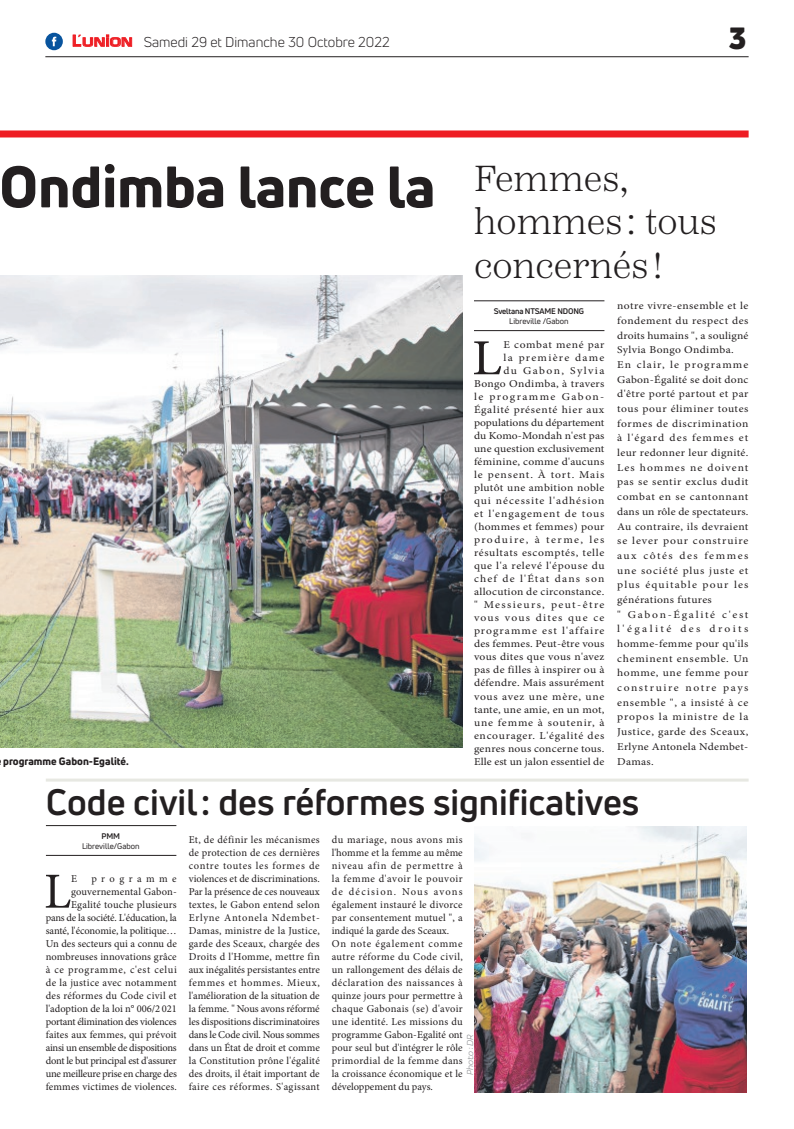
<style>
.page{position:relative;width:794px;height:1129px;background:#fff}
.page>*{position:absolute;margin:0;border:0;box-sizing:border-box;transform-origin:0 0}
.t1{font:800 57px "Uni Neue";color:#231f20}
.t2{font:50.5px "Minion Pro";color:#231f20}
.t3{font:50.5px "Minion Pro";color:#231f20;scale:1.1 1}
.t4{font:700 36px "Uni Neue";color:#231f20}
.t5{font:300 36px/43.2px "Scotch Text";color:#231f20}
.t6{font:900 30px "Uni Neue";color:#231f20}
.t7{font:14px "Uni Neue";color:#231f20}
.t8{font:10.5px/13px "Minion Pro";letter-spacing:.03em;color:#231f20;text-align:justify}
.t9{font:10.5px/13px "Minion Pro";letter-spacing:.03em;color:#231f20;text-align:right;scale:1.1 1}
.t10{font:10.5px/14.7px "Minion Pro";letter-spacing:.05em;color:#231f20;scale:1.1 1}
.t11{font:10.5px/13px "Minion Pro";color:#231f20;text-align:right}
.t12{font:800 10.5px "Uni Neue";color:#231f20}
.t13{font:italic 9px "Praktika";color:#818386}
.t14{font:8px "Uni Neue";color:#231f20}
.t15{font:700 8px "Uni Neue";letter-spacing:-.02em;color:#231f20}
.s1{font-family:"Eurostile";font-weight:600;font-size:15px;color:#ee1d23}
.s2{font-family:"Eurostile";font-weight:600;font-size:11.4px;color:#ee1d23}
</style>
<div class="page">
<hr style="left:45px;top:56px;width:703px;height:1px;background:#231f20">
<div style="left:0;top:130px;width:748px;height:7px;background:#ee1d23"></div>
<img style="left:0;top:275px;width:463px;height:472px">
<svg style="left:72px;top:34px;width:60px;height:13px"></svg>
<div style="left:45px;top:33px;width:18px;height:17px;background:#08549e;border-radius:50%"></div>
<svg style="left:52px;top:37px;width:4px;height:9px"></svg>
<hr style="left:46px;top:854px;width:130px;height:1px;background:#231f20">
<hr style="left:46px;top:825px;width:130px;height:1px;background:#231f20">
<img style="left:474px;top:826px;width:273px;height:265px">
<hr style="left:46px;top:778px;width:702px;height:3px;background:#e7e8e2">
<hr style="left:474px;top:330px;width:130px;height:1px;background:#231f20">
<hr style="left:474px;top:300px;width:130px;height:1px;background:#231f20">
<h3 class="t7" style="left:72px;top:33px;width:319px"><span class="s1">L</span><span class="s2">UNION</span> Samedi 29 et Dimanche 30 Octobre 2022</h3>
<h3 class="t6" style="left:729px;top:17px;width:19px">3</h3>
<h1 class="t1" style="left:-1px;top:148px;width:438px">Ondimba lance la</h1>
<p class="t12" style="left:3px;top:753px;width:127px">programme Gabon-Egalité.</p>
<h3 class="t5" style="left:474px;top:157px;width:244px">Femmes, hommes : tous concernés !</h3>
<p class="t15" style="left:494px;top:306px;width:92px">Sveltana NTSAME NDONG</p>
<p class="t14" style="left:509px;top:316px;width:61px">Libreville /Gabon</p>
<p class="t10" style="left:617px;top:298px;width:121px">notre vivre-ensemble et le fondement du respect des droits humains ", a souligné<br>Sylvia Bongo Ondimba.<br>En clair, le programme<br>Gabon-Égalité se doit donc d'être porté partout et par tous pour éliminer toutes formes de discrimination à l'égard des femmes et leur redonner leur dignité.<br>Les hommes ne doivent pas se sentir exclus dudit combat en se cantonnant dans un rôle de spectateurs.<br>Au contraire, ils devraient se lever pour construire aux côtés des femmes une société plus juste et plus équitable pour les générations futures<br>" Gabon-Égalité c'est l'égalité des droits homme-femme pour qu'ils cheminent ensemble. Un homme, une femme pour construire notre pays ensemble ", a insisté à ce propos la ministre de la<br>Justice, garde des Sceaux,<br>Erlyne Antonela Ndembet-<br>Damas.</p>
<p class="t9" style="left:474px;top:338px;width:120px">E combat mené par<br>la première dame<br>du Gabon, Sylvia<br>Bongo Ondimba, à travers le programme Gabon-<br>Égalité présenté hier aux populations du département du Komo-Mondah n'est pas une question exclusivement féminine, comme d'aucuns le pensent. À tort. Mais plutôt une ambition noble qui nécessite l'adhésion et l'engagement de tous (hommes et femmes) pour produire, à terme, les résultats escomptés, telle que l'a relevé l'épouse du chef de l'État dans son allocution de circonstance. " Messieurs, peut-être vous vous dites que ce programme est l'affaire des femmes. Peut-être vous vous dites que vous n'avez pas de filles à inspirer ou à défendre. Mais assurément vous avez une mère, une tante, une amie, en un mot, une femme à soutenir, à encourager. L'égalité des genres nous concerne tous.<br>Elle est un jalon essentiel de</p>
<h2 class="t3" style="left:472px;top:324px;width:29px">L</h2>
<h3 class="t4" style="left:46px;top:779px;width:595px">Code civil: des réformes significatives</h3>
<p class="t15" style="left:102px;top:830px;width:20px">PMM</p>
<p class="t14" style="left:82px;top:841px;width:59px">Libreville/Gabon</p>
<p class="t8" style="left:189px;top:832px;width:132px">Et, de définir les mécanismes de protection de ces dernières contre toutes les formes de violences et de discriminations.<br>Par la présence de ces nouveaux textes, le Gabon entend selon Erlyne Antonela Ndembet-Damas, ministre de la Justice, garde des Sceaux, chargée des Droits d l'Homme, mettre fin aux inégalités persistantes entre femmes et hommes. Mieux, l'amélioration de la situation de la femme. " Nous avons réformé les dispositions discriminatoires dans le Code civil. Nous sommes dans un État de droit et comme la Constitution prône l'égalité des droits, il était important de faire ces réformes. S'agissant</p>
<p class="t8" style="left:332px;top:832px;width:132px;text-align:left">du mariage, nous avons mis l'homme et la femme au même niveau afin de permettre à la femme d'avoir le pouvoir de décision. Nous avons également instauré le divorce par consentement mutuel ", a indiqué la garde des Sceaux.<br>On note également comme autre réforme du Code civil, un rallongement des délais de déclaration des naissances à quinze jours pour permettre à chaque Gabonais (se) d'avoir une identité. Les missions du programme Gabon-Egalité ont pour seul but d'intégrer le rôle primordial de la femme dans la croissance économique et le développement du pays.</p>
<h2 class="t2" style="left:44px;top:857px;width:29px">L</h2>
<p class="t8" style="left:71px;top:871px;width:7px">E</p>
<p class="t11" style="left:46px;top:871px;width:132px">programme gouvernemental Gabon-<br>Egalité touche plusieurs<br>pans de la société. L'éducation, la santé, l'économie, la politique…<br>Un des secteurs qui a connu de nombreuses innovations grâce à ce programme, c'est celui de la justice avec notamment des réformes du Code civil et l'adoption de la loi n° 006/2 021 portant élimination des violences faites aux femmes, qui prévoit ainsi un ensemble de dispositions dont le but principal est d'assurer une meilleure prise en charge des femmes victimes de violences.</p>
<p class="t13" style="left:464px;top:1074px;width:41px;rotate:-90deg">Photo : DR</p>
</div>
